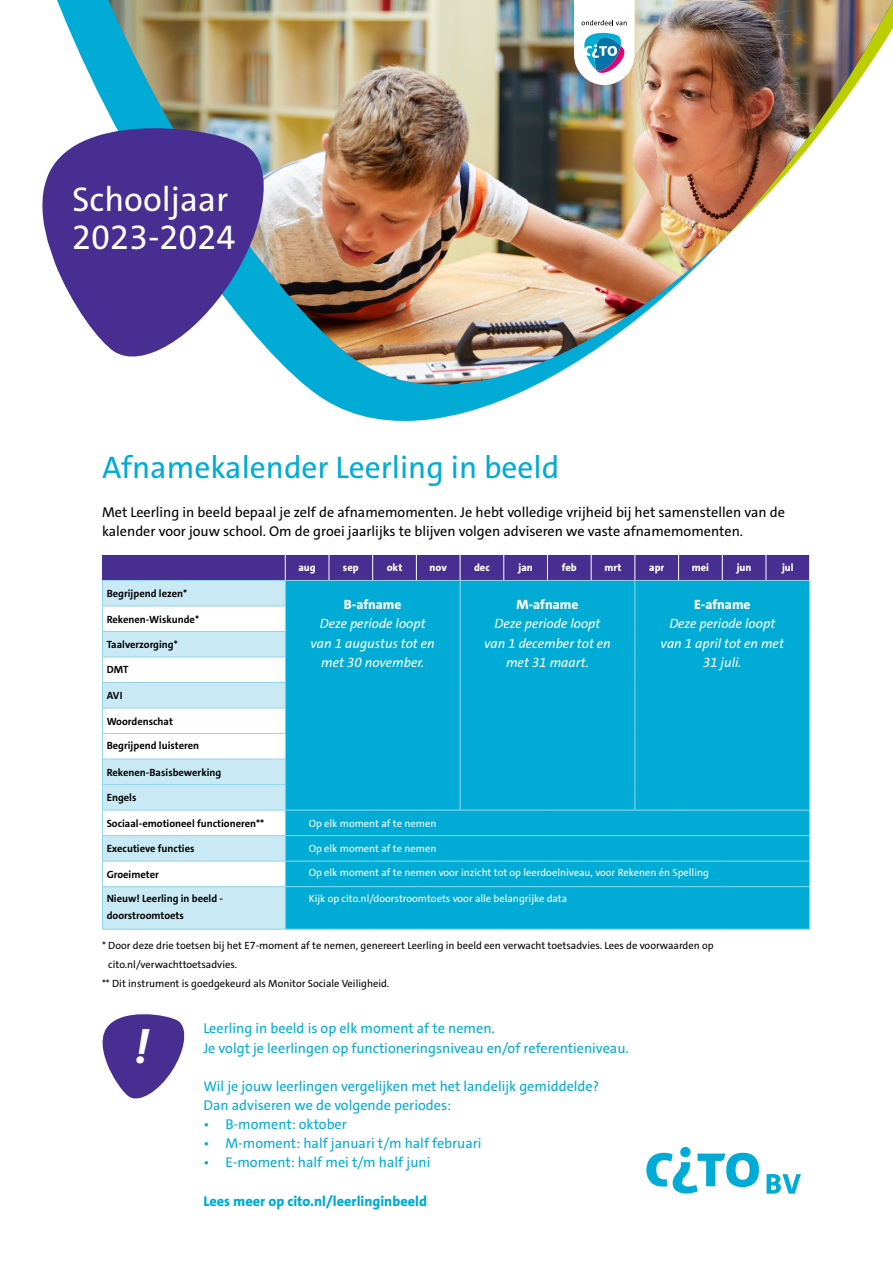
<style>
.page{position:relative;width:893px;height:1263px;background:#fff}
.page>*{position:absolute;margin:0;border:0;box-sizing:border-box;transform-origin:0 0}
.KOP_1__HOOFDSTUK{font:italic 700 48px "The Sans Cito";color:#fff}
.t1{font:34.5px/38.2px "The Sans Cito";color:#fff}
.KOP_2__KOP_PARAGRAAF{font:31.5px "The Sans Cito";color:#00acd5}
.TEKST{font:14.25px/19.2px "The Sans Cito";color:#00acd5}
.TEKST-2{font:14.25px/19.2px "The Sans Cito";color:#000}
.TEKST-3{font:800 14.25px "The Sans Cito";color:#00acd5}
.TABEL__Tekst{font:italic 13.5px/19.2px "The Sans Cito";color:#fff;text-align:center}
.TABEL__Tekst-2{font:800 13.5px "The Sans Cito";color:#fff}
.TABEL__Tekst-3{font:700 10.5px/16.2px "The Sans Cito";color:#000}
.TEKST-4{font:10.5px/19.2px "The Sans Cito";color:#000}
.TABEL__Tekst-4{font:10.5px "The Sans Cito";color:#fff}
.TABEL__Tekst-5{font:800 10.5px "The Sans Cito";color:#fff}
</style>
<div class="page">
<svg style="left:57px;top:0;width:477px;height:419px"></svg>
<img style="left:63px;top:0;width:830px;height:386px">
<svg style="left:574px;top:0;width:60px;height:85px"></svg>
<svg style="left:767px;top:1174px;width:34px;height:20px"></svg>
<div style="left:680px;top:1147px;width:11px;height:10px;background:#00acd5;border-radius:50%"></div>
<svg style="left:646px;top:1152px;width:113px;height:42px"></svg>
<svg style="left:42px;top:110px;width:225px;height:259px;fill:#472e90"></svg>
<div style="left:103px;top:887px;width:182px;height:42px;background:#c9eaf4"></div>
<div style="left:286px;top:887px;width:523px;height:42px;background:#00acd5"></div>
<hr style="left:102px;top:886px;width:183px;height:1px;background:#91d5ea">
<hr style="left:102px;top:887px;width:1px;height:42px;background:#91d5ea">
<hr style="left:102px;top:929px;width:183px;height:1px;background:#91d5ea">
<svg style="left:102px;top:555px;width:708px;height:331px;background:#3cb4d8"></svg>
<hr style="left:285px;top:886px;width:44px;height:1px;background:#91d5ea">
<hr style="left:285px;top:887px;width:1px;height:42px;background:#91d5ea">
<hr style="left:329px;top:886px;width:44px;height:1px;background:#91d5ea">
<hr style="left:373px;top:886px;width:43px;height:1px;background:#91d5ea">
<hr style="left:416px;top:886px;width:44px;height:1px;background:#91d5ea">
<hr style="left:460px;top:886px;width:44px;height:1px;background:#91d5ea">
<hr style="left:504px;top:886px;width:43px;height:1px;background:#91d5ea">
<hr style="left:547px;top:886px;width:44px;height:1px;background:#91d5ea">
<hr style="left:591px;top:886px;width:44px;height:1px;background:#91d5ea">
<hr style="left:635px;top:886px;width:44px;height:1px;background:#91d5ea">
<hr style="left:679px;top:886px;width:43px;height:1px;background:#91d5ea">
<hr style="left:722px;top:886px;width:44px;height:1px;background:#91d5ea">
<hr style="left:766px;top:886px;width:44px;height:1px;background:#91d5ea">
<hr style="left:809px;top:887px;width:1px;height:42px;background:#91d5ea">
<hr style="left:285px;top:929px;width:44px;height:1px;background:#91d5ea">
<hr style="left:329px;top:929px;width:44px;height:1px;background:#91d5ea">
<hr style="left:373px;top:929px;width:43px;height:1px;background:#91d5ea">
<hr style="left:416px;top:929px;width:44px;height:1px;background:#91d5ea">
<hr style="left:460px;top:929px;width:44px;height:1px;background:#91d5ea">
<hr style="left:504px;top:929px;width:43px;height:1px;background:#91d5ea">
<hr style="left:547px;top:929px;width:44px;height:1px;background:#91d5ea">
<hr style="left:591px;top:929px;width:44px;height:1px;background:#91d5ea">
<hr style="left:635px;top:929px;width:44px;height:1px;background:#91d5ea">
<hr style="left:679px;top:929px;width:43px;height:1px;background:#91d5ea">
<hr style="left:722px;top:929px;width:44px;height:1px;background:#91d5ea">
<hr style="left:766px;top:929px;width:44px;height:1px;background:#91d5ea">
<svg style="left:102px;top:1014px;width:83px;height:85px"></svg>
<h2 class="t1" style="left:72px;top:180px;width:165px">Schooljaar<br>2023-2024</h2>
<p class="KOP_2__KOP_PARAGRAAF" style="left:102px;top:447px;width:459px">Afnamekalender Leerling in beeld</p>
<p class="TEKST-2" style="left:102px;top:502px;width:684px">Met Leerling in beeld bepaal je zelf de afnamemomenten. Je hebt volledige vrijheid bij het samenstellen van de kalender voor jouw school. Om de groei jaarlijks te blijven volgen adviseren we vaste afnamemomenten.</p>
<p class="TABEL__Tekst-5" style="left:298px;top:561px;width:19px">aug</p>
<p class="TABEL__Tekst-5" style="left:343px;top:561px;width:17px">sep</p>
<p class="TABEL__Tekst-5" style="left:387px;top:561px;width:17px">okt</p>
<p class="TABEL__Tekst-5" style="left:430px;top:561px;width:19px">nov</p>
<p class="TABEL__Tekst-5" style="left:474px;top:561px;width:17px">dec</p>
<p class="TABEL__Tekst-5" style="left:518px;top:561px;width:16px">jan</p>
<p class="TABEL__Tekst-5" style="left:562px;top:561px;width:16px">feb</p>
<p class="TABEL__Tekst-5" style="left:605px;top:561px;width:18px">mrt</p>
<p class="TABEL__Tekst-5" style="left:649px;top:561px;width:17px">apr</p>
<p class="TABEL__Tekst-5" style="left:692px;top:561px;width:19px">mei</p>
<p class="TABEL__Tekst-5" style="left:737px;top:561px;width:16px">jun</p>
<p class="TABEL__Tekst-5" style="left:782px;top:561px;width:13px">jul</p>
<p class="TABEL__Tekst-3" style="left:107px;top:585px;width:82px">Begrijpend lezen*</p>
<p class="TABEL__Tekst-2" style="left:344px;top:596px;width:59px">B-afname</p>
<p class="TABEL__Tekst" style="left:311px;top:614px;width:126px">Deze periode loopt van 1 augustus tot en met 30 november.</p>
<p class="TABEL__Tekst-2" style="left:517px;top:596px;width:63px">M-afname</p>
<p class="TABEL__Tekst" style="left:484px;top:614px;width:128px">Deze periode loopt van 1 december tot en met 31 maart.</p>
<p class="TABEL__Tekst-2" style="left:694px;top:596px;width:58px">E-afname</p>
<p class="TABEL__Tekst" style="left:661px;top:614px;width:125px">Deze periode loopt van 1 april tot en met<br>31 juli.</p>
<p class="TABEL__Tekst-3" style="left:107px;top:611px;width:94px">Rekenen-Wiskunde*</p>
<p class="TABEL__Tekst-3" style="left:107px;top:636px;width:73px">Taalverzorging*</p>
<p class="TABEL__Tekst-3" style="left:107px;top:661px;width:23px">DMT</p>
<p class="TABEL__Tekst-3" style="left:107px;top:688px;width:17px">AVI</p>
<p class="TABEL__Tekst-3" style="left:107px;top:713px;width:68px">Woordenschat</p>
<p class="TABEL__Tekst-3" style="left:107px;top:738px;width:94px">Begrijpend luisteren</p>
<p class="TABEL__Tekst-3" style="left:107px;top:764px;width:116px">Rekenen-Basisbewerking</p>
<p class="TABEL__Tekst-3" style="left:107px;top:790px;width:31px">Engels</p>
<p class="TABEL__Tekst-3" style="left:107px;top:815px;width:159px">Sociaal-emotioneel functioneren**</p>
<p class="TABEL__Tekst-4" style="left:309px;top:816px;width:129px">Op elk moment af te nemen</p>
<p class="TABEL__Tekst-3" style="left:107px;top:841px;width:89px">Executieve functies</p>
<p class="TABEL__Tekst-4" style="left:309px;top:842px;width:129px">Op elk moment af te nemen</p>
<p class="TABEL__Tekst-3" style="left:107px;top:866px;width:54px">Groeimeter</p>
<p class="TABEL__Tekst-4" style="left:309px;top:866px;width:402px">Op elk moment af te nemen voor inzicht tot op leerdoelniveau, voor Rekenen én Spelling</p>
<p class="TABEL__Tekst-3" style="left:107px;top:891px;width:118px">Nieuw! Leerling in beeld - doorstroomtoets</p>
<p class="TABEL__Tekst-4" style="left:309px;top:892px;width:260px">Kijk op cito.nl/doorstroomtoets voor alle belangrijke data</p>
<p class="TEKST-4" style="left:108px;top:935px;width:607px;text-indent:-6px">* Door deze drie toetsen bij het E7-moment af te nemen, genereert Leerling in beeld een verwacht toetsadvies. Lees de voorwaarden op cito.nl/verwachttoetsadvies.</p>
<p class="TEKST-4" style="left:102px;top:974px;width:289px">** Dit instrument is goedgekeurd als Monitor Sociale Veiligheid.</p>
<p class="TEKST" style="left:203px;top:1019px;width:427px">Leerling in beeld is op elk moment af te nemen.<br>Je volgt je leerlingen op functioneringsniveau en/of referentieniveau.</p>
<p class="TEKST" style="left:203px;top:1076px;width:397px">Wil je jouw leerlingen vergelijken met het landelijk gemiddelde?<br>Dan adviseren we de volgende periodes:</p>
<p class="TEKST" style="left:203px;top:1115px;width:145px">• B-moment: oktober</p>
<p class="TEKST" style="left:203px;top:1134px;width:280px">• M-moment: half januari t/m half februari</p>
<p class="TEKST" style="left:203px;top:1153px;width:229px">• E-moment: half mei t/m half juni</p>
<p class="TEKST-3" style="left:203px;top:1191px;width:225px">Lees meer op cito.nl/leerlinginbeeld</p>
<p class="KOP_1__HOOFDSTUK" style="left:134px;top:1015px;width:17px">!</p>
</div>
